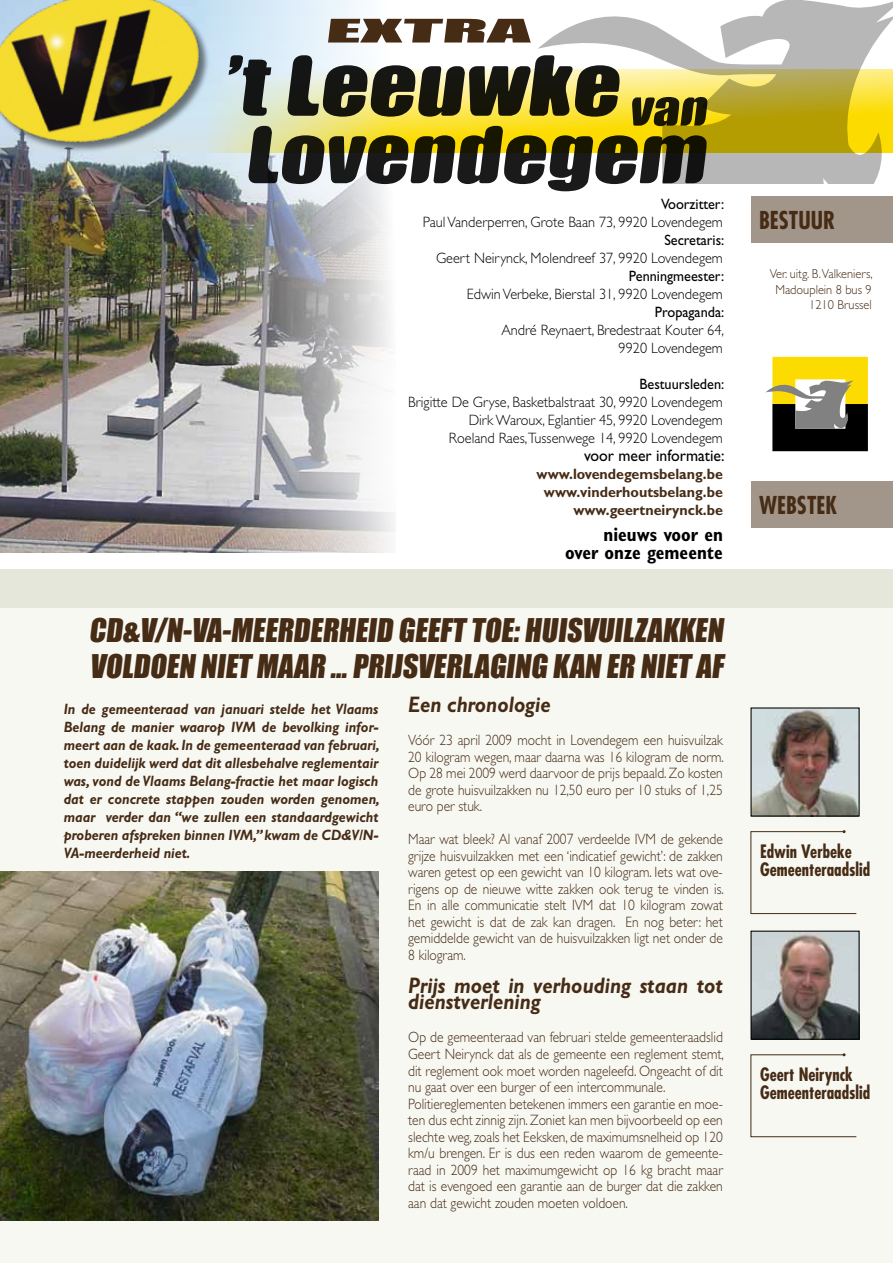
<style>
.page{position:relative;width:893px;height:1263px;background:#fff}
.page>*{position:absolute;margin:0;border:0;box-sizing:border-box;transform-origin:0 0}
.t1{font:30px/36px "Impact";color:#462b15}
.t2{font:30px "Impact";color:#462b15;scale:2.85 1}
.t3{font:700 condensed 24px "Futura Std";color:#462b15;scale:.95 1}
.t4{font:italic 700 22.5px/16.5px "Gill Sans Std";color:#462b15;scale:.9 1}
.t5{font:700 condensed 19.5px/18px "Gill Sans Std";color:#000;text-align:right;scale:.95 1}
.t6{font:700 condensed 18px/18px "Futura Std";color:#462b15;scale:.95 1}
.t7{font:16.5px "Gill Sans Std";color:#000;scale:.95 1}
.t8{font:300 15px/16.5px "Gill Sans Std";color:#462b15;text-align:justify;scale:.9 1}
.t9{font:italic 700 15px/18px "Gill Sans Std";color:#462b15;text-align:justify;scale:.92 1}
.t10{font:300 15px/18px "Gill Sans Std";color:#000;text-align:right;scale:.95 1}
.t11{font:700 15px/18px "Gill Sans Std";color:#462b15;text-align:right;scale:.95 1}
.t12{font:15px "Gill Sans Std";color:#000;scale:.95 1}
.t13{font:300 13.05px/15.6px "Gill Sans Std";color:#462b15;text-align:right;scale:.95 1}
</style>
<div class="page">
<div style="left:0;top:608px;width:893px;height:655px;background:#f8f8f3"></div>
<div style="left:0;top:570px;width:893px;height:38px;background:#e6e7db"></div>
<div style="left:750px;top:196px;width:143px;height:46px;background:#a2958a"></div>
<div style="left:750px;top:481px;width:143px;height:46px;background:#a2958a"></div>
<img style="left:0;top:0;width:395px;height:553px">
<img style="left:752px;top:709px;width:106px;height:105px">
<img style="left:752px;top:933px;width:106px;height:105px">
<div style="left:750px;top:931px;width:110px;height:109px;border:1px solid #000"></div>
<svg style="left:750px;top:830px;width:107px;height:84px"></svg>
<svg style="left:750px;top:1053px;width:107px;height:84px"></svg>
<svg style="left:765px;top:357px;width:103px;height:94px;background:#8f853f"></svg>
<svg style="left:538px;top:0;width:355px;height:184px"></svg>
<img style="left:0;top:0;width:220px;height:161px">
<svg style="left:223px;top:55px;width:486px;height:136px;background:#87835b"></svg>
<img style="left:0;top:872px;width:378px;height:348px">
<h1 class="t2" style="left:324px;top:7px;width:75px">EXTRA</h1>
<p class="t12" style="left:661px;top:195px;width:68px">Voorzitter:</p>
<p class="t10" style="left:423px;top:213px;width:317px">Paul Vanderperren, Grote Baan 73, 9920 Lovendegem</p>
<p class="t12" style="left:664px;top:231px;width:65px">Secretaris:</p>
<p class="t10" style="left:436px;top:249px;width:303px">Geert Neirynck, Molendreef 37, 9920 Lovendegem</p>
<p class="t12" style="left:629px;top:267px;width:102px">Penningmeester:</p>
<p class="t10" style="left:467px;top:285px;width:271px">Edwin Verbeke, Bierstal 31, 9920 Lovendegem</p>
<p class="t12" style="left:655px;top:303px;width:75px">Propaganda:</p>
<p class="t10" style="left:501px;top:321px;width:236px">André Reynaert, Bredestraat Kouter 64,<br>9920 Lovendegem</p>
<p class="t12" style="left:640px;top:375px;width:91px">Bestuursleden:</p>
<p class="t10" style="left:408px;top:393px;width:333px">Brigitte De Gryse, Basketbalstraat 30, 9920 Lovendegem<br>Dirk Waroux, Eglantier 45, 9920 Lovendegem<br>Roeland Raes,Tussenwege 14, 9920 Lovendegem</p>
<p class="t7" style="left:584px;top:446px;width:149px">voor meer informatie:</p>
<p class="t11" style="left:537px;top:465px;width:198px">www.lovendegemsbelang.be www.vinderhoutsbelang.be www.geertneirynck.be</p>
<h3 class="t5" style="left:565px;top:526px;width:168px">nieuws voor en<br>over onze gemeente</h3>
<h1 class="t1" style="left:89px;top:611px;width:641px">CD&amp;V/N-VA-MEERDERHEID GEEFT TOE:HUISVUILZAKKEN<br>VOLDOEN NIET MAAR … PRIJSVERLAGING KAN ER NIET AF</h1>
<p class="t9" style="left:64px;top:700px;width:345px">In de gemeenteraad van januari stelde het Vlaams Belang de manier waarop IVM de bevolking infor&shy;meert aan de kaak. In de gemeenteraad van februari, toen duidelijk werd dat dit allesbehalve reglementair was, vond de Vlaams Belang-fractie het maar logisch dat er concrete stappen zouden worden genomen, maar verder dan “we zullen een standaardgewicht proberen afspreken binnen IVM,” kwam de CD&amp;V/N-VA-meerderheid niet.</p>
<h3 class="t4" style="left:408px;top:697px;width:160px">Een chronologie</h3>
<p class="t8" style="left:408px;top:732px;width:352px">Vóór 23 april 2009 mocht in Lovendegem een huisvuilzak 20 kilogram wegen, maar daarna was 16 kilogram de norm.<br>Op 28 mei 2009 werd daarvoor de prijs bepaald. Zo kosten de grote huisvuilzakken nu 12,50 euro per 10 stuks of 1,25 euro per stuk.</p>
<p class="t8" style="left:408px;top:831px;width:352px">Maar wat bleek? Al vanaf 2007 verdeelde IVM de gekende grijze huisvuilzakken met een ‘indicatief gewicht’: de zakken waren getest op een gewicht van 10 kilogram. Iets wat ove&shy;rigens op de nieuwe witte zakken ook terug te vinden is.<br>En in alle communicatie stelt IVM dat 10 kilogram zowat het gewicht is dat de zak kan dragen. En nog beter: het gemiddelde gewicht van de huisvuilzakken ligt net onder de 8 kilogram.</p>
<h3 class="t4" style="left:408px;top:977px;width:351px">Prijs moet in verhouding staan tot dienstverlening</h3>
<p class="t8" style="left:408px;top:1029px;width:352px;text-align:left">Op de gemeenteraad van februari stelde gemeenteraadslid Geert Neirynck dat als de gemeente een reglement stemt, dit reglement ook moet worden nageleefd. Ongeacht of dit nu gaat over een burger of een intercommunale.<br>Politiereglementen betekenen immers een garantie en moe&shy;ten dus echt zinnig zijn. Zoniet kan men bijvoorbeeld op een slechte weg, zoals het Eeksken, de maximumsnelheid op 120 km/u brengen. Er is dus een reden waarom de gemeente&shy;raad in 2009 het maximumgewicht op 16 kg bracht maar dat is evengoed een garantie aan de burger dat die zakken aan dat gewicht zouden moeten voldoen.</p>
<h2 class="t3" style="left:759px;top:205px;width:82px">bestuur</h2>
<p class="t13" style="left:770px;top:266px;width:110px">Ver. uitg. B.Valkeniers,<br>Madouplein 8 bus 9<br>1210 Brussel</p>
<h2 class="t3" style="left:759px;top:490px;width:84px">webstek</h2>
<p class="t6" style="left:760px;top:842px;width:117px">Edwin Verbeke<br>Gemeenteraadslid</p>
<p class="t6" style="left:760px;top:1065px;width:117px">Geert Neirynck<br>Gemeenteraadslid</p>
</div>
